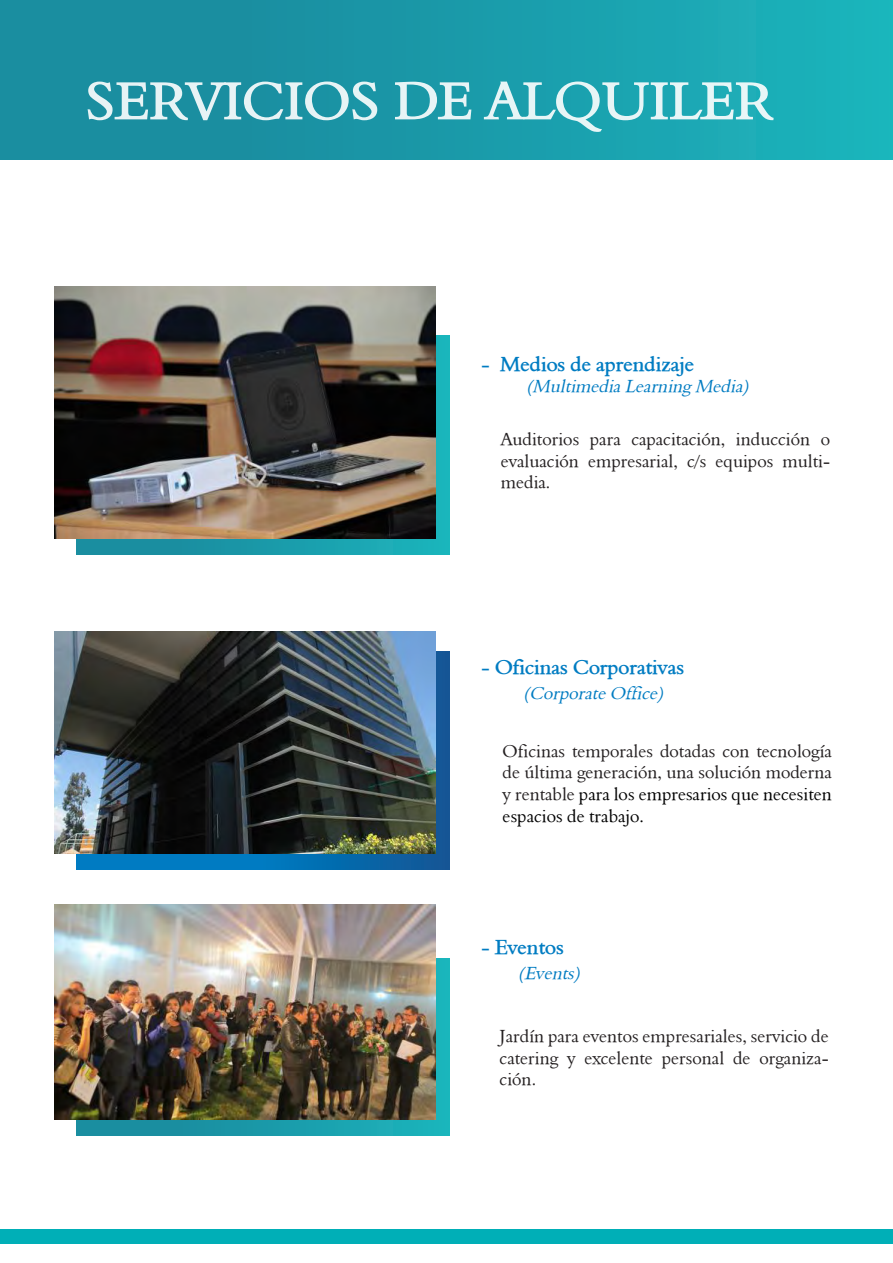
<style>
.page{position:relative;width:893px;height:1263px;background:#fff}
.page>*{position:absolute;margin:0;border:0;box-sizing:border-box;transform-origin:0 0}
.t1{font:700 55.5px "Nadine 2";color:#fff}
.t2{font:700 21px "Nadine 2";color:#007cc2}
.t3{font:18px/21.6px "Nadine 2 Normal";color:#231f20;text-align:justify}
.t4{font:italic 18px "Nadine 2";color:#007cc2}
.s1{color:#000001}
</style>
<div class="page">
<div style="left:0;top:1229px;width:893px;height:15px;background:#00afb7"></div>
<div style="left:0;top:0;width:892px;height:159px;background:linear-gradient(to right,#1a869a,#1bb2ba)"></div>
<svg style="left:77px;top:336px;width:373px;height:218px;background:#1e9ea8"></svg>
<svg style="left:77px;top:958px;width:373px;height:177px;background:#1e9ea8"></svg>
<svg style="left:77px;top:651px;width:373px;height:218px;background:#0e67a6"></svg>
<img style="left:55px;top:631px;width:380px;height:222px">
<img style="left:54px;top:286px;width:381px;height:252px">
<img style="left:54px;top:905px;width:381px;height:214px">
<h1 class="t1" style="left:86px;top:67px;width:689px">SERVICIOS DE ALQUILER</h1>
<p class="t2" style="left:482px;top:351px;width:214px">- Medios de aprendizaje</p>
<p class="t4" style="left:526px;top:375px;width:224px">(Multimedia Learning Media)</p>
<p class="t3" style="left:501px;top:428px;width:331px">Auditorios para capacitación, inducción o evaluación empresarial, c/s equipos multi&shy;media.</p>
<p class="t2" style="left:482px;top:654px;width:204px">- Oficinas Corporativas</p>
<p class="t4" style="left:523px;top:682px;width:142px">(Corporate Office)</p>
<p class="t3" style="left:503px;top:740px;width:331px">Oficinas temporales dotadas con tecnología de última generación, una solución moderna y rentable <span class="s1">para los empresarios que necesiten espacios de trabajo.</span></p>
<p class="t2" style="left:482px;top:934px;width:84px">- Eventos</p>
<p class="t4" style="left:518px;top:962px;width:64px">(Events)</p>
<p class="t3" style="left:500px;top:1025px;width:331px">Jardín para eventos empresariales, servicio de catering y excelente personal de organiza&shy;ción.</p>
</div>
